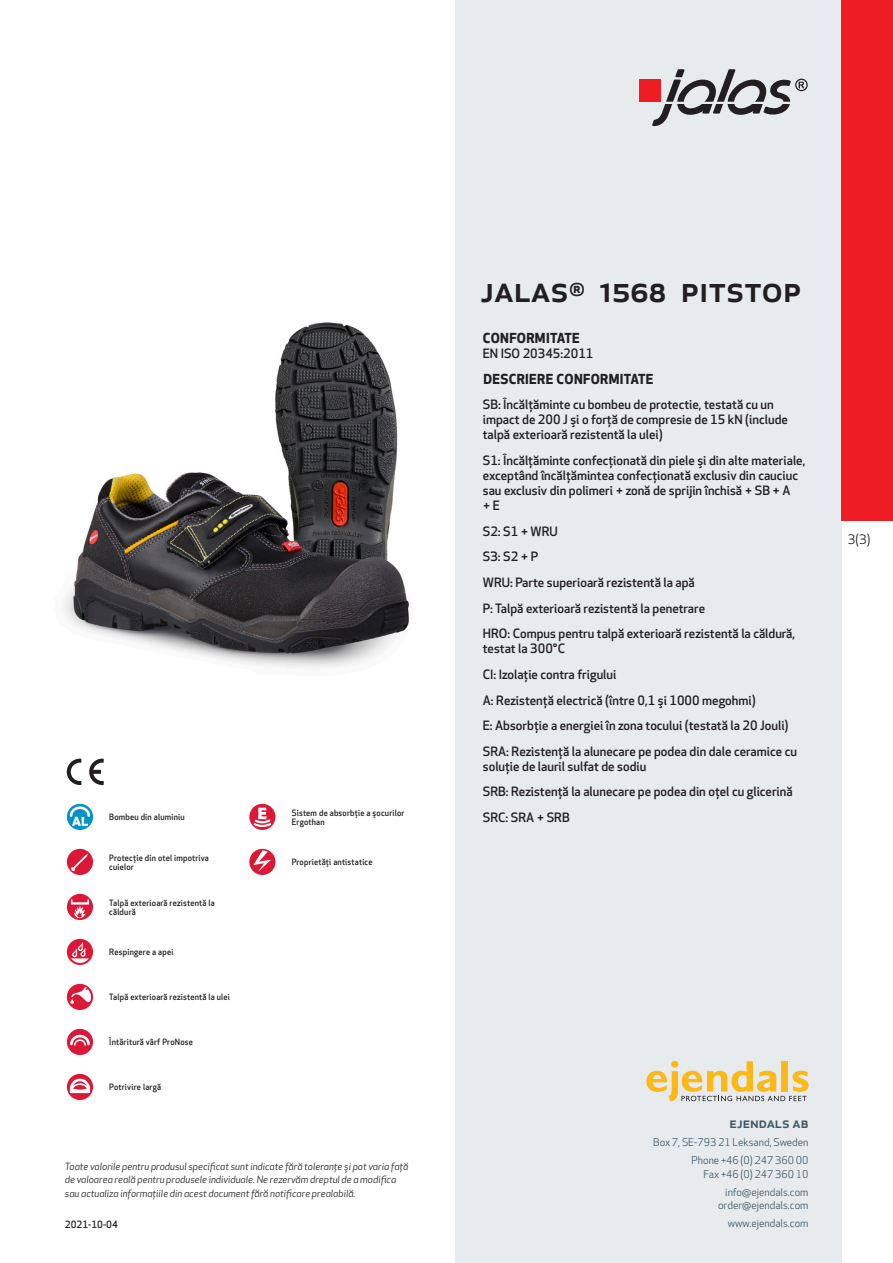
<style>
.page{position:relative;width:893px;height:1263px;background:#fff}
.page>*{position:absolute;margin:0;border:0;box-sizing:border-box;transform-origin:0 0}
.prodname{font:500 36px "Apex New";color:#231f20}
.t1{font:500 15px "Apex New";color:#405968}
.Funktion_body{font:700 13.5px "Apex New";letter-spacing:.025em;color:#231f20}
.t2{font:12.75px "Apex New";color:#231f20}
.Funktion_body-2{font:500 12.6px/15px "Apex New";color:#231f20}
.t3{font:10.5px/18px "Apex New";color:#405968;text-align:right}
.t4{font:italic 9.75px/13.5px "Apex New";color:#231f20}
.t5{font:500 9.75px "Apex New";color:#231f20}
.Funktion_body-3{font:500 8.55px/9px "Apex New";letter-spacing:.025em;color:#231f20;scale:.95 1}
</style>
<div class="page">
<div style="left:455px;top:0;width:387px;height:1263px;background:#e8ebee"></div>
<svg style="left:646px;top:1061px;width:162px;height:40px"></svg>
<img style="left:64px;top:323px;width:345px;height:345px">
<div style="left:842px;top:0;width:51px;height:520px;background:#ee1d23"></div>
<svg style="left:67px;top:804px;width:26px;height:26px"></svg>
<svg style="left:70px;top:806px;width:20px;height:20px"></svg>
<div style="left:67px;top:849px;width:26px;height:26px;background:#db1836;border-radius:50%"></div>
<svg style="left:71px;top:854px;width:17px;height:17px"></svg>
<div style="left:67px;top:894px;width:26px;height:26px;background:#db1836;border-radius:50%"></div>
<svg style="left:71px;top:899px;width:18px;height:19px"></svg>
<div style="left:67px;top:939px;width:26px;height:26px;background:#db1836;border-radius:50%"></div>
<svg style="left:71px;top:942px;width:18px;height:21px"></svg>
<div style="left:67px;top:984px;width:26px;height:26px;background:#db1836;border-radius:50%"></div>
<svg style="left:70px;top:987px;width:21px;height:17px"></svg>
<div style="left:67px;top:1029px;width:26px;height:26px;background:#db1836;border-radius:50%"></div>
<svg style="left:70px;top:1035px;width:20px;height:11px"></svg>
<svg style="left:67px;top:1074px;width:26px;height:26px"></svg>
<svg style="left:70px;top:1078px;width:20px;height:15px"></svg>
<svg style="left:249px;top:804px;width:26px;height:26px"></svg>
<svg style="left:252px;top:808px;width:21px;height:20px"></svg>
<div style="left:249px;top:849px;width:26px;height:26px;background:#db1836;border-radius:50%"></div>
<svg style="left:254px;top:850px;width:17px;height:22px"></svg>
<svg style="left:89px;top:759px;width:15px;height:26px"></svg>
<svg style="left:67px;top:759px;width:14px;height:26px"></svg>
<div style="left:639px;top:80px;width:22px;height:22px;background:#ee1d23"></div>
<svg style="left:652px;top:69px;width:156px;height:57px"></svg>
<p class="Funktion_body-3" style="left:109px;top:812px;width:81px">Bombeu din aluminiu</p>
<p class="Funktion_body-3" style="left:109px;top:853px;width:106px">Protecție din otel impotriva cuielor</p>
<p class="Funktion_body-3" style="left:109px;top:898px;width:113px">Talpă exterioară rezistentă la căldură</p>
<p class="Funktion_body-3" style="left:109px;top:947px;width:69px">Respingere a apei</p>
<p class="Funktion_body-3" style="left:109px;top:992px;width:129px">Talpă exterioară rezistentă la ulei</p>
<p class="Funktion_body-3" style="left:109px;top:1037px;width:89px">Întăritură vârf ProNose</p>
<p class="Funktion_body-3" style="left:109px;top:1082px;width:56px">Potrivire largă</p>
<p class="Funktion_body-3" style="left:292px;top:808px;width:120px">Sistem de absorbţie a şocurilor<br>Ergothan</p>
<p class="Funktion_body-3" style="left:292px;top:857px;width:87px">Proprietăţi antistatice</p>
<p class="t4" style="left:65px;top:1159px;width:345px">Toate valorile pentru produsul specificat sunt indicate fără toleranţe şi pot varia faţă de valoarea reală pentru produsele individuale. Ne rezervăm dreptul de a modifica sau actualiza informaţiile din acest document fără notificare prealabilă.</p>
<p class="t5" style="left:65px;top:1218px;width:54px">2021-10-04</p>
<p class="prodname" style="left:480px;top:265px;width:322px">JALAS<sup>®</sup> 1568 PITSTOP</p>
<p class="Funktion_body" style="left:483px;top:328px;width:98px">CONFORMITATE</p>
<p class="Funktion_body-2" style="left:483px;top:346px;width:112px">EN ISO 20345:2011</p>
<p class="Funktion_body" style="left:483px;top:369px;width:172px">DESCRIERE CONFORMITATE</p>
<p class="Funktion_body-2" style="left:483px;top:397px;width:307px">SB: Încălţăminte cu bombeu de protectie, testată cu un impact de 200 J şi o forţă de compresie de 15 kN (include talpă exterioară rezistentă la ulei)</p>
<p class="Funktion_body-2" style="left:483px;top:453px;width:324px">S1: Încălţăminte confecţionată din piele şi din alte materiale, exceptând încălţămintea confecţionată exclusiv din cauciuc sau exclusiv din polimeri + zonă de sprijin închisă + SB + A<br>+ E</p>
<p class="Funktion_body-2" style="left:483px;top:523px;width:76px">S2: S1 + WRU</p>
<p class="Funktion_body-2" style="left:483px;top:549px;width:57px">S3: S2 + P</p>
<p class="Funktion_body-2" style="left:483px;top:575px;width:213px">WRU: Parte superioară rezistentă la apă</p>
<p class="Funktion_body-2" style="left:483px;top:600px;width:224px">P: Talpă exterioară rezistentă la penetrare</p>
<p class="Funktion_body-2" style="left:483px;top:626px;width:314px">HRO: Compus pentru talpă exterioară rezistentă la căldură, testat la 300°C</p>
<p class="Funktion_body-2" style="left:483px;top:667px;width:135px">CI: Izolaţie contra frigului</p>
<p class="Funktion_body-2" style="left:483px;top:692px;width:274px">A: Rezistenţă electrică (între 0,1 şi 1000 megohmi)</p>
<p class="Funktion_body-2" style="left:483px;top:718px;width:307px">E: Absorbţie a energiei în zona tocului (testată la 20 Jouli)</p>
<p class="Funktion_body-2" style="left:483px;top:743px;width:316px">SRA: Rezistenţă la alunecare pe podea din dale ceramice cu soluţie de lauril sulfat de sodiu</p>
<p class="Funktion_body-2" style="left:483px;top:784px;width:311px">SRB: Rezistenţă la alunecare pe podea din oţel cu glicerină</p>
<p class="Funktion_body-2" style="left:483px;top:810px;width:88px">SRC: SRA + SRB</p>
<p class="t2" style="left:848px;top:531px;width:24px">3(3)</p>
<p class="t1" style="left:729px;top:1113px;width:80px">ejendals ab</p>
<p class="t3" style="left:653px;top:1133px;width:157px">Box 7, SE-793 21 Leksand, Sweden<br>Phone +46 (0) 247 360 00</p>
<p class="t3" style="left:703px;top:1165px;width:107px">Fax +46 (0) 247 360 10 info@ejendals.com</p>
<p class="t3" style="left:718px;top:1196px;width:92px">order@ejendals.com</p>
<p class="t3" style="left:728px;top:1215px;width:82px">www.ejendals.com</p>
</div>
